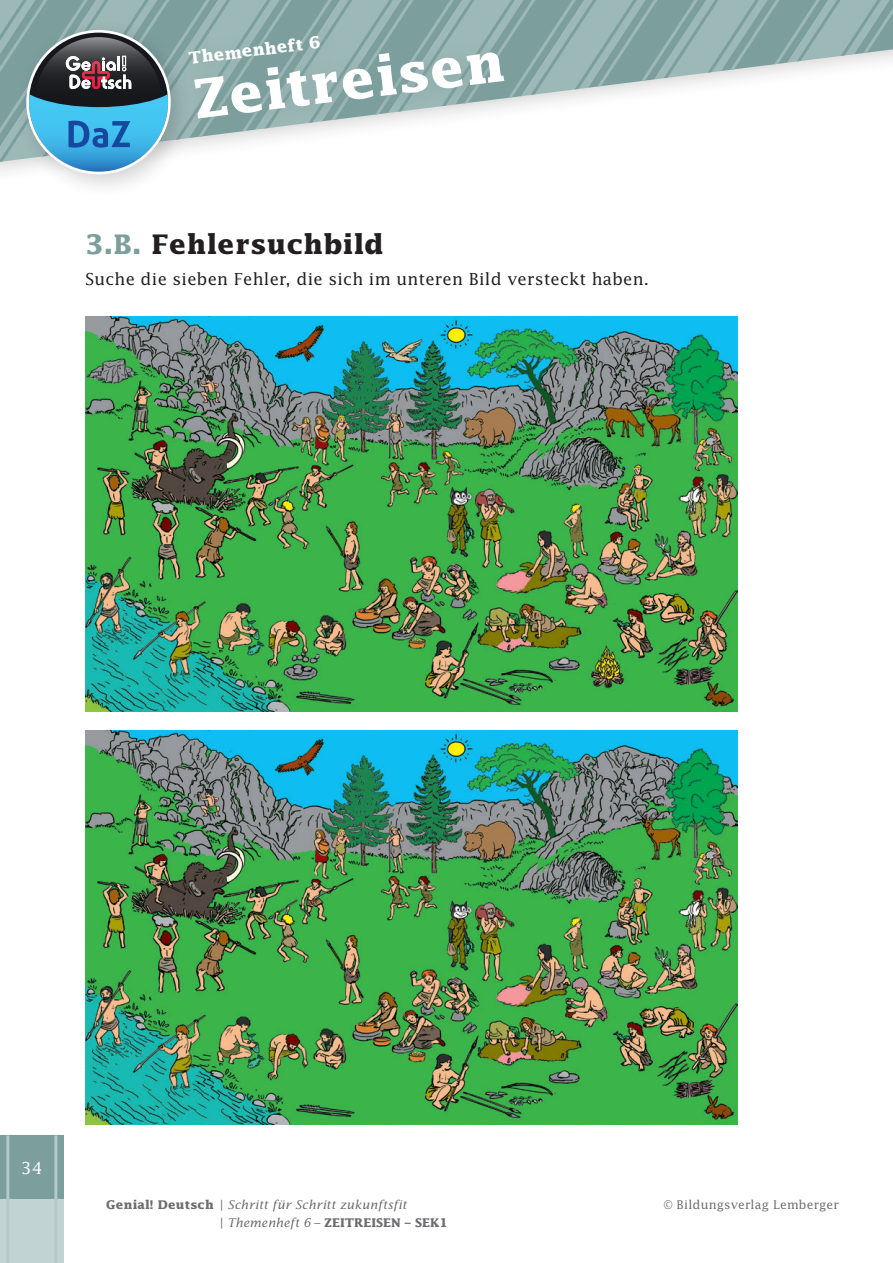
<style>
.page{position:relative;width:893px;height:1263px;background:#fff}
.page>*{position:absolute;margin:0;border:0;box-sizing:border-box;transform-origin:0 0}
.t1{font:700 54px "Lucida";color:#fff}
.t2{font:700 27px "Lucida";letter-spacing:.015em;color:#231f20}
.t3{font:16.5px "Lucida";letter-spacing:.015em;color:#231f20}
.t4{font:700 16.5px "Lucida";color:#fff}
.t5{font:16.5px "Lucida";color:#fff}
.t6{font:italic 12px "Lucida";letter-spacing:.015em;color:#6c6d70}
.t7{font:700 12px "Lucida";color:#6c6d70}
.t8{font:12px "Lucida";letter-spacing:.015em;color:#6c6d70;scale:.9 1}
.s1{color:#7c9f9e}
.s2{font-weight:700;font-style:normal}
.s3{font-style:normal}
.s4{font-weight:400}
.s5{font-weight:400;font-style:italic}
</style>
<div class="page">
<div style="left:0;top:1199px;width:64px;height:64px;background:#c1d3d3"></div>
<div style="left:0;top:1135px;width:64px;height:64px;background:#7c9f9e"></div>
<hr style="left:6px;top:1135px;width:3px;height:64px;background:#b5c9ca">
<hr style="left:54px;top:1135px;width:3px;height:64px;background:#b5c9ca">
<hr style="left:6px;top:1199px;width:3px;height:64px;background:#b5c9ca">
<hr style="left:54px;top:1199px;width:3px;height:64px;background:#b5c9ca">
<div style="left:14px;top:17px;width:181px;height:182px;background:#231f20;opacity:.2"></div>
<svg style="left:0;top:0;width:893px;height:172px"></svg>
<div style="left:179px;top:38px;width:346px;height:101px;background:#7c9f9e;opacity:.5"></div>
<div style="left:175px;top:21px;width:165px;height:62px;background:#7c9f9e;opacity:.5"></div>
<img style="left:85px;top:317px;width:652px;height:394px">
<img style="left:85px;top:730px;width:652px;height:395px">
<p class="t4" style="left:188px;top:48px;width:134px;rotate:-7deg">Themenheft 6</p>
<h1 class="t1" style="left:189px;top:67px;width:315px;rotate:-7deg">Zeitreisen</h1>
<h2 class="t2" style="left:85px;top:228px;width:300px"><span class="s1">3.B.</span> Fehlersuchbild</h2>
<p class="t3" style="left:85px;top:269px;width:565px">Suche die sieben Fehler, die sich im unteren Bild versteckt haben.</p>
<p class="t5" style="left:21px;top:1158px;width:23px">34</p>
<p class="t6" style="left:106px;top:1197px;width:302px"><span class="s2">Genial! Deutsch</span> <span class="s3">|</span> Schritt für Schritt zukunftsfit</p>
<p class="t8" style="left:663px;top:1197px;width:197px">© Bildungsverlag Lemberger</p>
<p class="t7" style="left:220px;top:1215px;width:229px"><span class="s4">|</span> <span class="s5">Themenheft 6 –</span> ZEITREISEN – SEK1</p>
</div>
